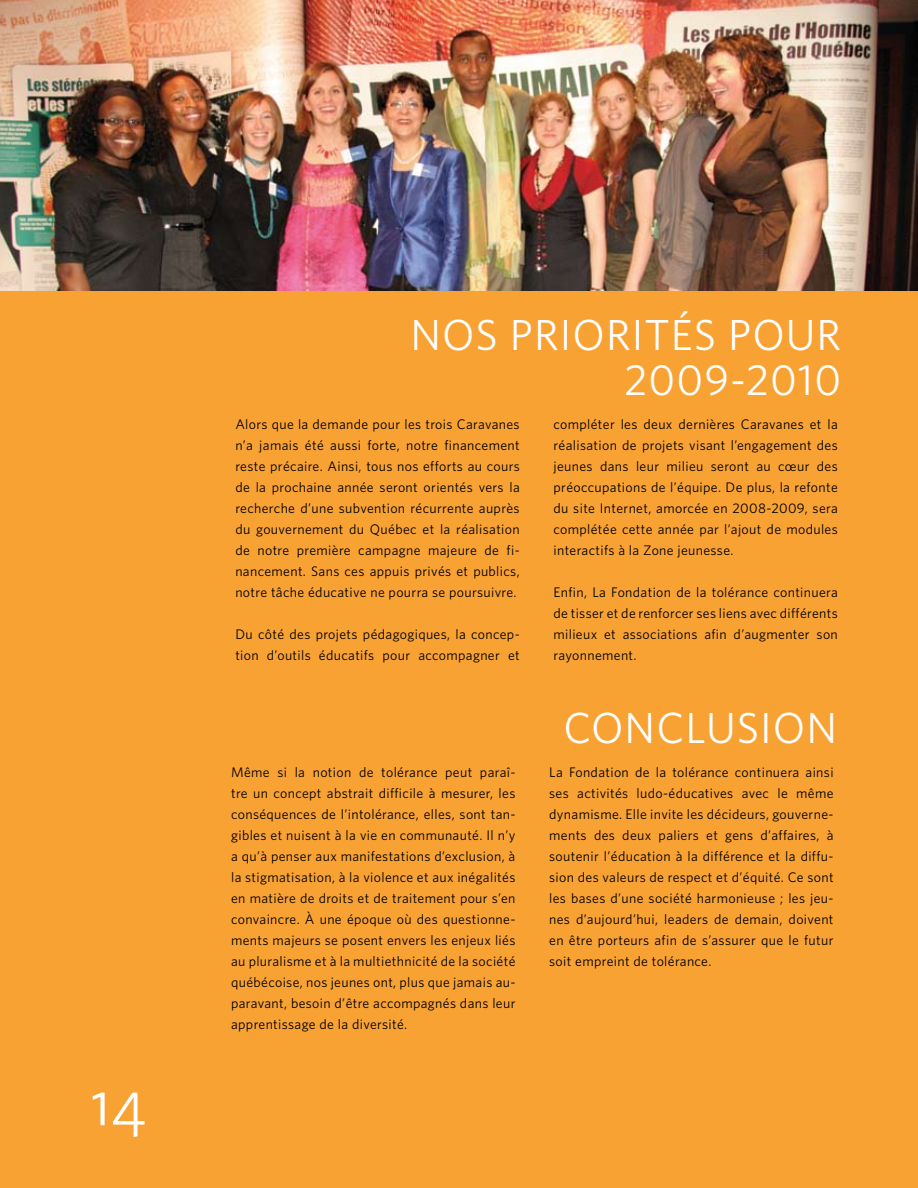
<style>
.page{position:relative;width:918px;height:1188px;background:#fff}
.page>*{position:absolute;margin:0;border:0;box-sizing:border-box;transform-origin:0 0}
.t1{font:63.6px "Whitney HTF Book SC";color:#fff}
.t2{font:43.5px/45px "Whitney HTF";letter-spacing:.025em;color:#fff;text-align:right}
.t3{font:13.8px/21px "Whitney HTF";letter-spacing:.025em;color:#000;text-align:justify}
</style>
<div class="page">
<div style="left:0;top:278px;width:918px;height:910px;background:#f9a234"></div>
<img style="left:0;top:0;width:918px;height:291px">
<h1 class="t1" style="left:91px;top:1066px;width:57px">14</h1>
<h2 class="t2" style="left:410px;top:312px;width:432px">NOS PRIORITÉS POUR<br>2009-2010</h2>
<p class="t3" style="left:235px;top:413px;width:286px">Alors que la demande pour les trois Caravanes n’a jamais été aussi forte, notre financement reste précaire. Ainsi, tous nos efforts au cours de la prochaine année seront orientés vers la recherche d’une subvention récurrente auprès du gouvernement du Québec et la réalisation de notre première campagne majeure de fi&shy;nancement. Sans ces appuis privés et publics, notre tâche éducative ne pourra se poursuivre.</p>
<p class="t3" style="left:235px;top:623px;width:286px">Du côté des projets pédagogiques, la concep&shy;tion d’outils éducatifs pour accompagner et</p>
<p class="t3" style="left:554px;top:413px;width:286px">compléter les deux dernières Caravanes et la réalisation de projets visant l’engagement des jeunes dans leur milieu seront au cœur des préoccupations de l’équipe. De plus, la refonte du site Internet, amorcée en 2008-2009, sera complétée cette année par l’ajout de modules interactifs à la Zone jeunesse.</p>
<p class="t3" style="left:554px;top:581px;width:286px">Enfin, La Fondation de la tolérance continuera de tisser et de renforcer ses liens avec différents milieux et associations afin d’augmenter son rayonnement.</p>
<h2 class="t2" style="left:563px;top:704px;width:275px">CONCLUSION</h2>
<p class="t3" style="left:231px;top:761px;width:286px">Même si la notion de tolérance peut paraî&shy;tre un concept abstrait difficile à mesurer, les conséquences de l’intolérance, elles, sont tan&shy;gibles et nuisent à la vie en communauté. Il n’y a qu’à penser aux manifestations d’exclusion, à la stigmatisation, à la violence et aux inégalités en matière de droits et de traitement pour s’en convaincre. À une époque où des questionne&shy;ments majeurs se posent envers les enjeux liés au pluralisme et à la multiethnicité de la société québécoise, nos jeunes ont, plus que jamais au&shy;paravant, besoin d’être accompagnés dans leur apprentissage de la diversité.</p>
<p class="t3" style="left:549px;top:761px;width:286px">La Fondation de la tolérance continuera ainsi ses activités ludo-éducatives avec le même dynamisme. Elle invite les décideurs, gouverne&shy;ments des deux paliers et gens d’affaires, à soutenir l’éducation à la différence et la diffu&shy;sion des valeurs de respect et d’équité. Ce sont les bases d’une société harmonieuse ; les jeu&shy;nes d’aujourd’hui, leaders de demain, doivent en être porteurs afin de s’assurer que le futur soit empreint de tolérance.</p>
</div>
